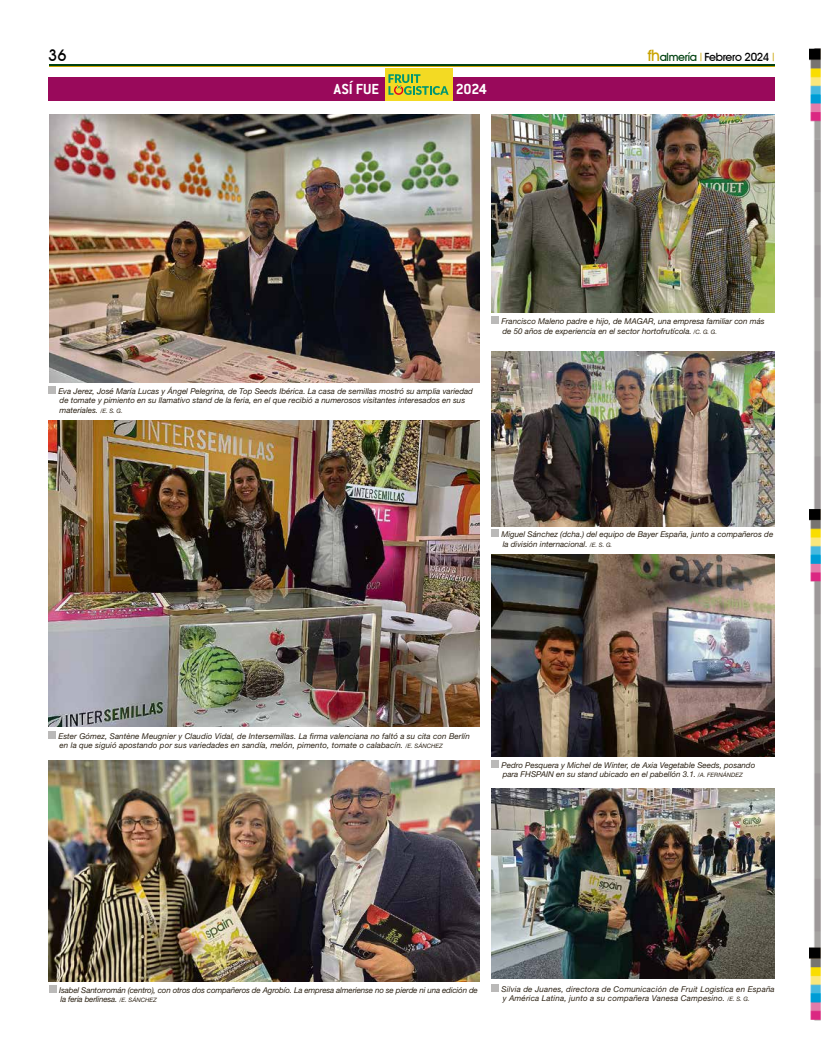
<style>
.page{position:relative;width:823px;height:1049px;background:#fff}
.page>*{position:absolute;margin:0;border:0;box-sizing:border-box;transform-origin:0 0}
.t1{font:700 16px "Conduit ITC";color:#fff}
.t2{font:500 16px "Avant Garde IT Cby BT";color:#000}
.t3{font:500 11.3px "Avant Garde IT Cby BT";letter-spacing:-.03em;color:#000}
.t4{font:italic 8px/9.6px "Helvetica Neue LT Std";color:#2b2113}
.t5{font:italic 8px/9.6px "Helvetica Neue LT Std";letter-spacing:-.02em;color:#2b2113}
.t6{font:italic 8px/9.6px "Helvetica Neue LT Std";letter-spacing:.02em;color:#2b2113}
.s1{font-size:15.7px;color:#c9a300}
.s2{color:#004110}
.s3{font-family:"Helvetica Neue LT Std";font-weight:400;font-stretch:condensed;color:#c9a300}
.s4{font-size:6px}
</style>
<div class="page">
<hr style="left:49px;top:65px;width:725px;height:1px;background:#004110">
<hr style="left:49px;top:67px;width:725px;height:1px;background:#c9a300">
<img style="left:809px;top:48px;width:12px;height:973px">
<div style="left:48px;top:78px;width:726px;height:23px;background:#99095b"></div>
<div style="left:384px;top:68px;width:68px;height:33px;background:#f3da23"></div>
<svg style="left:388px;top:74px;width:60px;height:21px"></svg>
<div style="left:491px;top:983px;width:8px;height:8px;background:#bab9b8"></div>
<div style="left:49px;top:985px;width:8px;height:8px;background:#bab9b8"></div>
<div style="left:491px;top:760px;width:8px;height:8px;background:#bab9b8"></div>
<div style="left:48px;top:730px;width:8px;height:8px;background:#bab9b8"></div>
<div style="left:491px;top:529px;width:8px;height:8px;background:#bab9b8"></div>
<img style="left:491px;top:788px;width:283px;height:191px">
<img style="left:491px;top:554px;width:283px;height:202px">
<img style="left:48px;top:421px;width:431px;height:305px">
<img style="left:491px;top:351px;width:283px;height:175px">
<img style="left:491px;top:114px;width:283px;height:198px">
<img style="left:49px;top:114px;width:430px;height:268px">
<div style="left:48px;top:386px;width:8px;height:8px;background:#bab9b8"></div>
<div style="left:491px;top:316px;width:8px;height:8px;background:#bab9b8"></div>
<img style="left:48px;top:760px;width:431px;height:221px">
<h1 class="t2" style="left:48px;top:46px;width:20px">36</h1>
<h2 class="t3" style="left:647px;top:50px;width:129px"><span class="s1">fh</span><span class="s2">almería</span> <span class="s3">|</span> Febrero 2024 <span class="s3">|</span></h2>
<h1 class="t1" style="left:333px;top:79px;width:47px">ASÍ FUE</h1>
<h1 class="t1" style="left:455px;top:79px;width:33px">2024</h1>
<p class="t4" style="left:58px;top:386px;width:416px">Eva Jerez, José María Lucas y Ángel Pelegrina, de Top Seeds Ibérica. La casa de semillas mostró su amplia variedad de tomate y pimiento en su llamativo stand de la feria, en el que recibió a numerosos visitantes interesados en sus materiales. <span class="s4">/E. S. G.</span></p>
<p class="t4" style="left:501px;top:317px;width:265px">Francisco Maleno padre e hijo, de MAGAR, una empresa familiar con más de 50 años de experiencia en el sector hortofrutícola. <span class="s4">/C. G. G.</span></p>
<p class="t4" style="left:501px;top:529px;width:273px">Miguel Sánchez (dcha.) del equipo de Bayer España, junto a compañeros de la división internacional. <span class="s4">/E. S. G.</span></p>
<p class="t4" style="left:58px;top:731px;width:412px">Ester Gómez, Santène Meugnier y Claudio Vidal, de Intersemillas. La firma valenciana no faltó a su cita con Berlín en la que siguió apostando por sus variedades en sandía, melón, pimento, tomate o calabacín. <span class="s4">/E. SÁNCHEZ</span></p>
<p class="t4" style="left:501px;top:760px;width:255px">Pedro Pesquera y Michel de Winter, de Axia Vegetable Seeds, posando para FHSPAIN en su stand ubicado en el pabellón 3.1. <span class="s4">/A. FERNÁNDEZ</span></p>
<p class="t5" style="left:59px;top:985px;width:420px">Isabel Santorromán (centro), con otros dos compañeros de Agrobío. La empresa almeriense no se pierde ni una edición de la feria berlinesa. <span class="s4">/E. SÁNCHEZ</span></p>
<p class="t6" style="left:501px;top:984px;width:274px">Silvia de Juanes, directora de Comunicación de Fruit Logistica en España y América Latina, junto a su compañera Vanesa Campesino. <span class="s4">/E. S. G.</span></p>
</div>
